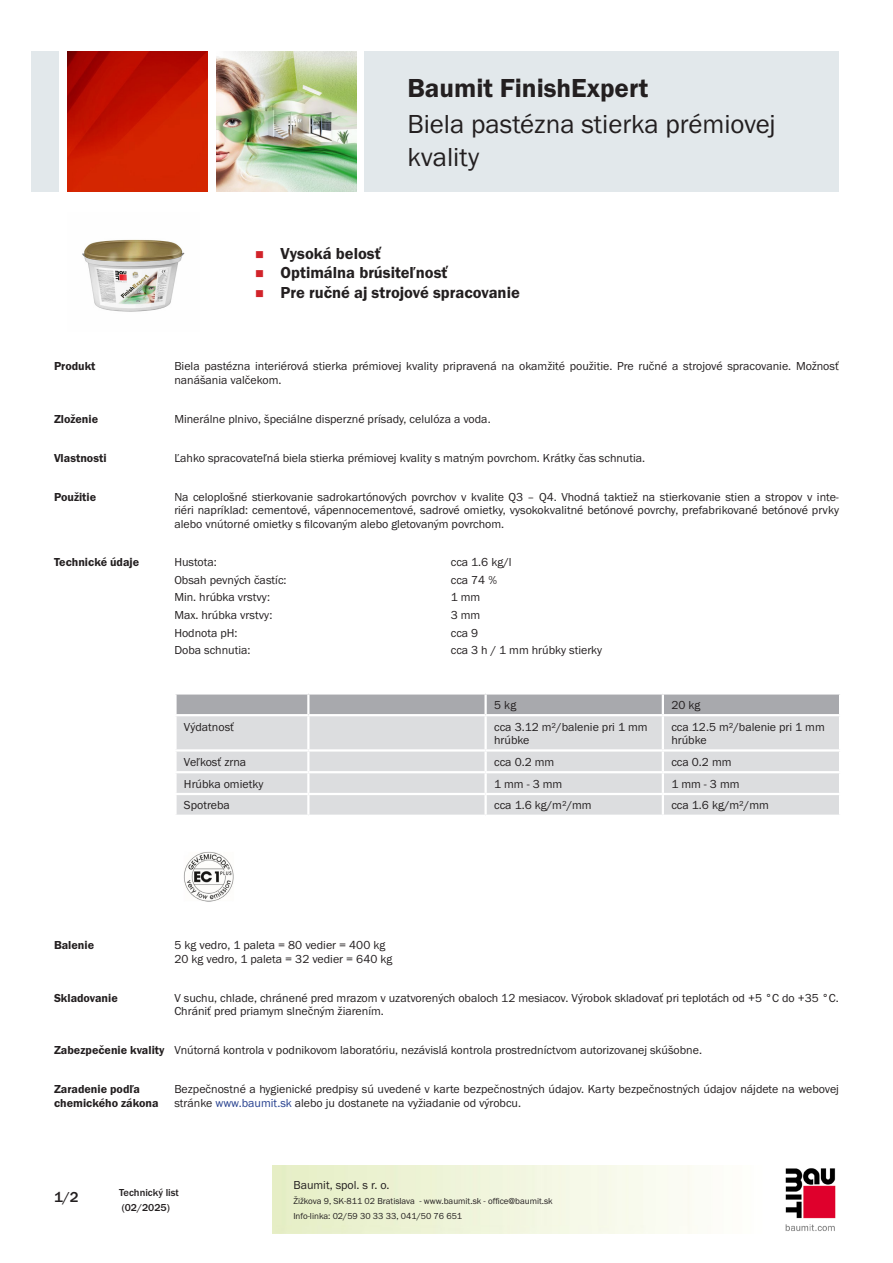
<style>
.page{position:relative;width:893px;height:1263px;background:#fff}
.page>*{position:absolute;margin:0;border:0;box-sizing:border-box;transform-origin:0 0}
.PDS_Produktname_Land{font:27px/32.4px "BM Franklin Gothic URW Boo";color:#231f20}
.PDS_Produktname{font:27px "BM Franklin Gothic URW Dem";color:#231f20}
.t1{font:16.5px "BM Franklin Gothic URW Dem";color:#231f20}
.t2{font:500 15px "BM Franklin Gothic URW";color:#231f20}
.PDS_Standard{font:12px/13.5px "BM Franklin Gothic URW Boo";color:#231f20}
.PDS_Standard_linksbü{font:12px/13.5px "BM Franklin Gothic URW Boo";color:#231f20}
.PDS_Header{font:12px/13.5px "BM Franklin Gothic URW Dem";color:#231f20}
.t3{font:500 10.5px/15px "BM Franklin Gothic URW";color:#231f20}
.t4{font:9px/15px "BM Franklin Gothic URW Boo";color:#231f20}
.s1{color:#253f8e}
</style>
<div class="page">
<img style="left:785px;top:1168px;width:51px;height:63px">
<div style="left:32px;top:51px;width:27px;height:140px;background:#e2e8eb"></div>
<img style="left:68px;top:52px;width:140px;height:139px">
<img style="left:216px;top:51px;width:141px;height:140px">
<div style="left:365px;top:51px;width:474px;height:140px;background:#e2e8eb"></div>
<img style="left:82px;top:239px;width:103px;height:73px">
<div style="left:177px;top:694px;width:662px;height:20px;background:#a8a9ad"></div>
<div style="left:177px;top:716px;width:662px;height:99px;background:#dcdddf"></div>
<hr style="left:307px;top:694px;width:2px;height:20px;background:#fff">
<hr style="left:484px;top:694px;width:3px;height:20px;background:#fff">
<hr style="left:662px;top:694px;width:2px;height:20px;background:#fff">
<hr style="left:307px;top:716px;width:2px;height:33px;background:#fff">
<hr style="left:484px;top:716px;width:3px;height:33px;background:#fff">
<hr style="left:662px;top:716px;width:2px;height:33px;background:#fff">
<hr style="left:174px;top:749px;width:134px;height:2px;background:#fff">
<hr style="left:308px;top:749px;width:178px;height:2px;background:#fff">
<hr style="left:307px;top:751px;width:2px;height:20px;background:#fff">
<hr style="left:486px;top:749px;width:177px;height:2px;background:#fff">
<hr style="left:484px;top:751px;width:3px;height:20px;background:#fff">
<hr style="left:663px;top:749px;width:178px;height:2px;background:#fff">
<hr style="left:662px;top:751px;width:2px;height:20px;background:#fff">
<hr style="left:174px;top:771px;width:134px;height:2px;background:#fff">
<hr style="left:308px;top:771px;width:178px;height:2px;background:#fff">
<hr style="left:307px;top:773px;width:2px;height:20px;background:#fff">
<hr style="left:486px;top:771px;width:177px;height:2px;background:#fff">
<hr style="left:484px;top:773px;width:3px;height:20px;background:#fff">
<hr style="left:663px;top:771px;width:178px;height:2px;background:#fff">
<hr style="left:662px;top:773px;width:2px;height:20px;background:#fff">
<hr style="left:174px;top:793px;width:134px;height:2px;background:#fff">
<hr style="left:308px;top:793px;width:178px;height:2px;background:#fff">
<hr style="left:307px;top:795px;width:2px;height:20px;background:#fff">
<hr style="left:486px;top:793px;width:177px;height:2px;background:#fff">
<hr style="left:484px;top:795px;width:3px;height:20px;background:#fff">
<hr style="left:663px;top:793px;width:178px;height:2px;background:#fff">
<hr style="left:662px;top:795px;width:2px;height:20px;background:#fff">
<img style="left:184px;top:852px;width:50px;height:50px">
<p class="PDS_Produktname" style="left:407px;top:71px;width:243px">Baumit FinishExpert</p>
<p class="PDS_Produktname_Land" style="left:407px;top:109px;width:370px">Biela pastézna stierka prémiovej kvality</p>
<p class="t1" style="left:281px;top:243px;width:102px">Vysoká belosť</p>
<p class="t1" style="left:281px;top:263px;width:169px">Optimálna brúsiteľnosť</p>
<p class="t1" style="left:281px;top:282px;width:241px">Pre ručné aj strojové spracovanie</p>
<p class="PDS_Header" style="left:54px;top:360px;width:43px">Produkt</p>
<p class="PDS_Standard" style="left:174px;top:360px;width:666px">Biela pastézna interiérová stierka prémiovej kvality pripravená na okamžité použitie. Pre ručné a strojové spracovanie. Možnosť nanášania valčekom.</p>
<p class="PDS_Header" style="left:54px;top:412px;width:46px">Zloženie</p>
<p class="PDS_Standard" style="left:174px;top:412px;width:318px">Minerálne plnivo, špeciálne disperzné prísady, celulóza a voda.</p>
<p class="PDS_Header" style="left:54px;top:451px;width:54px">Vlastnosti</p>
<p class="PDS_Standard" style="left:174px;top:451px;width:472px">Ľahko spracovateľná biela stierka prémiovej kvality s matným povrchom. Krátky čas schnutia.</p>
<p class="PDS_Header" style="left:54px;top:490px;width:44px">Použitie</p>
<p class="PDS_Standard" style="left:174px;top:490px;width:666px;text-align:justify">Na celoplošné stierkovanie sadrokartónových povrchov v kvalite Q3 – Q4. Vhodná taktiež na stierkovanie stien a stropov v inte&shy;riéri napríklad: cementové, vápennocementové, sadrové omietky, vysokokvalitné betónové povrchy, prefabrikované betónové prvky alebo vnútorné omietky s filcovaným alebo gletovaným povrchom.</p>
<p class="PDS_Header" style="left:54px;top:556px;width:87px">Technické údaje</p>
<p class="PDS_Standard_linksbü" style="left:174px;top:556px;width:44px">Hustota:</p>
<p class="PDS_Standard_linksbü" style="left:451px;top:556px;width:62px">cca 1.6 kg/l</p>
<p class="PDS_Standard_linksbü" style="left:174px;top:573px;width:114px">Obsah pevných častíc:</p>
<p class="PDS_Standard_linksbü" style="left:451px;top:573px;width:48px">cca 74 %</p>
<p class="PDS_Standard_linksbü" style="left:174px;top:591px;width:97px">Min. hrúbka vrstvy:</p>
<p class="PDS_Standard_linksbü" style="left:451px;top:591px;width:31px">1 mm</p>
<p class="PDS_Standard_linksbü" style="left:174px;top:608px;width:100px">Max. hrúbka vrstvy:</p>
<p class="PDS_Standard_linksbü" style="left:451px;top:608px;width:31px">3 mm</p>
<p class="PDS_Standard_linksbü" style="left:174px;top:626px;width:65px">Hodnota pH:</p>
<p class="PDS_Standard_linksbü" style="left:451px;top:626px;width:29px">cca 9</p>
<p class="PDS_Standard_linksbü" style="left:174px;top:643px;width:78px">Doba schnutia:</p>
<p class="PDS_Standard_linksbü" style="left:451px;top:643px;width:153px">cca 3 h / 1 mm hrúbky stierky</p>
<p class="PDS_Standard_linksbü" style="left:494px;top:698px;width:24px">5 kg</p>
<p class="PDS_Standard_linksbü" style="left:671px;top:698px;width:31px">20 kg</p>
<p class="PDS_Standard_linksbü" style="left:184px;top:720px;width:52px">Výdatnosť</p>
<p class="PDS_Standard_linksbü" style="left:494px;top:720px;width:155px">cca 3.12 m²/balenie pri 1 mm hrúbke</p>
<p class="PDS_Standard_linksbü" style="left:671px;top:720px;width:155px">cca 12.5 m²/balenie pri 1 mm hrúbke</p>
<p class="PDS_Standard_linksbü" style="left:184px;top:755px;width:64px">Veľkosť zrna</p>
<p class="PDS_Standard_linksbü" style="left:494px;top:755px;width:62px">cca 0.2 mm</p>
<p class="PDS_Standard_linksbü" style="left:671px;top:755px;width:62px">cca 0.2 mm</p>
<p class="PDS_Standard_linksbü" style="left:184px;top:777px;width:81px">Hrúbka omietky</p>
<p class="PDS_Standard_linksbü" style="left:494px;top:777px;width:70px">1 mm - 3 mm</p>
<p class="PDS_Standard_linksbü" style="left:671px;top:777px;width:70px">1 mm - 3 mm</p>
<p class="PDS_Standard_linksbü" style="left:184px;top:799px;width:47px">Spotreba</p>
<p class="PDS_Standard_linksbü" style="left:494px;top:799px;width:99px">cca 1.6 kg/m²/mm</p>
<p class="PDS_Standard_linksbü" style="left:671px;top:799px;width:99px">cca 1.6 kg/m²/mm</p>
<p class="PDS_Header" style="left:54px;top:939px;width:42px">Balenie</p>
<p class="PDS_Standard" style="left:174px;top:939px;width:213px">5 kg vedro, 1 paleta = 80 vedier = 400 kg</p>
<p class="PDS_Standard" style="left:174px;top:952px;width:220px">20 kg vedro, 1 paleta = 32 vedier = 640 kg</p>
<p class="PDS_Header" style="left:54px;top:991px;width:65px">Skladovanie</p>
<p class="PDS_Standard" style="left:174px;top:991px;width:666px">V suchu, chlade, chránené pred mrazom v uzatvorených obaloch 12 mesiacov. Výrobok skladovať pri teplotách od +5 °C do +35 °C.<br>Chrániť pred priamym slnečným žiarením.</p>
<p class="PDS_Header" style="left:54px;top:1043px;width:112px">Zabezpečenie kvality</p>
<p class="PDS_Standard" style="left:174px;top:1043px;width:529px">Vnútorná kontrola v podnikovom laboratóriu, nezávislá kontrola prostredníctvom autorizovanej skúšobne.</p>
<p class="PDS_Header" style="left:54px;top:1082px;width:106px">Zaradenie podľa chemického zákona</p>
<p class="PDS_Standard" style="left:174px;top:1082px;width:666px">Bezpečnostné a hygienické predpisy sú uvedené v karte bezpečnostných údajov. Karty bezpečnostných údajov nájdete na webovej stránke <span class="s1">www.baumit.sk</span> alebo ju dostanete na vyžiadanie od výrobcu.</p>
<p class="t2" style="left:54px;top:1188px;width:26px">1/2</p>
<p class="t3" style="left:119px;top:1185px;width:61px">Technický list (02/2025)</p>
<p class="PDS_Standard" style="left:293px;top:1178px;width:98px">Baumit, spol. s r. o.</p>
<p class="t4" style="left:293px;top:1193px;width:261px">Žižkova 9, SK-811 02 Bratislava - www.baumit.sk - office@baumit.sk<br>Info-linka: 02/59 30 33 33, 041/50 76 651</p>
</div>
